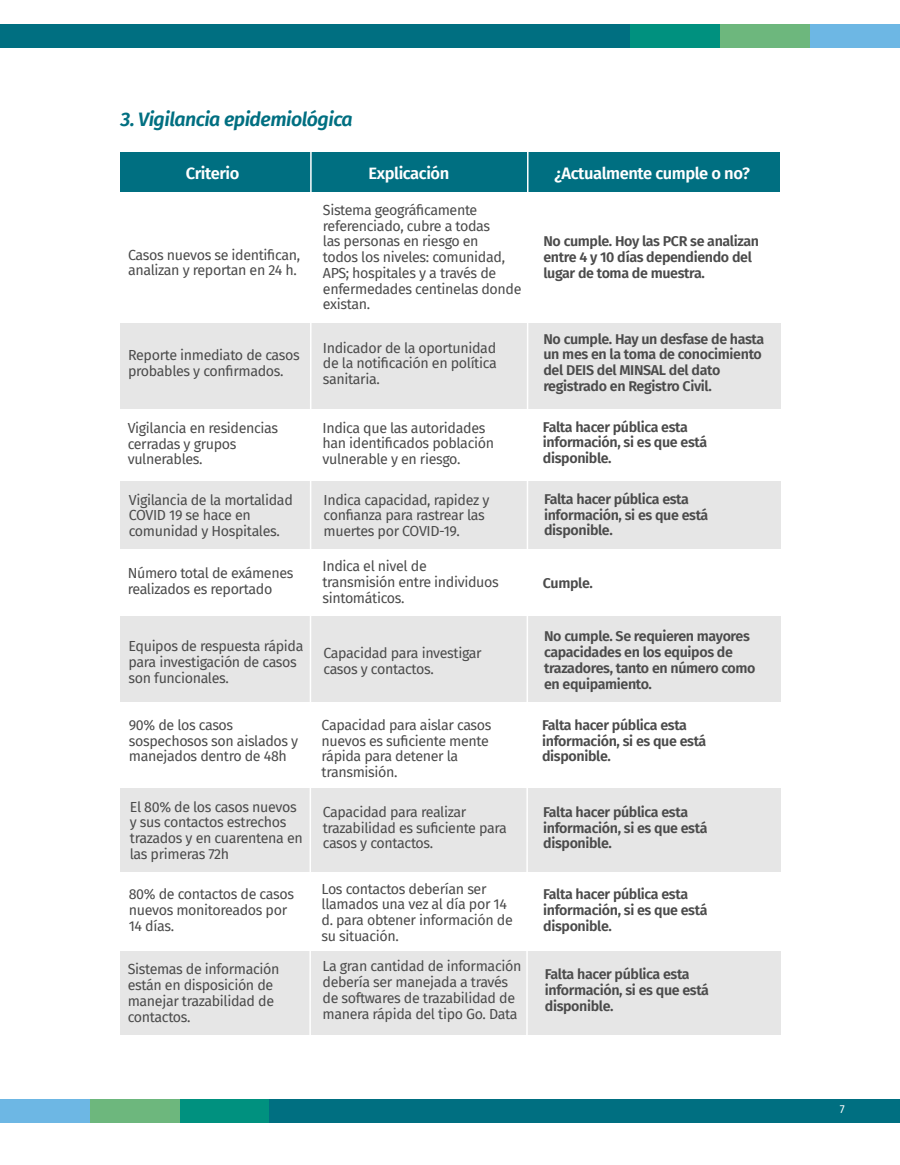
<style>
.page{position:relative;width:900px;height:1165px;background:#fff}
.page>*{position:absolute;margin:0;border:0;box-sizing:border-box;transform-origin:0 0}
.t1{font:italic 600 19.5px "Fira Sans";letter-spacing:-.025em;color:#006f81}
.t2{font:600 16.5px "Fira Sans";letter-spacing:-.025em;color:#fff}
.t3{font:14.25px/15.8px "Fira Sans";letter-spacing:-.025em;color:#4b4b4b}
.t4{font:600 14.25px/15.8px "Fira Sans";letter-spacing:-.025em;color:#4b4b4b}
.t5{font:11.25px "Fira Sans";color:#fff}
</style>
<div class="page">
<div style="left:0;top:24px;width:631px;height:24px;background:#006f81"></div>
<div style="left:631px;top:24px;width:89px;height:24px;background:#00917f"></div>
<div style="left:720px;top:24px;width:90px;height:24px;background:#6db77d"></div>
<div style="left:810px;top:24px;width:90px;height:24px;background:#6db7e4"></div>
<div style="left:0;top:1099px;width:90px;height:23px;background:#6db7e4"></div>
<div style="left:90px;top:1099px;width:90px;height:23px;background:#6db77d"></div>
<div style="left:180px;top:1099px;width:89px;height:23px;background:#00917f"></div>
<div style="left:269px;top:1099px;width:631px;height:23px;background:#006f81"></div>
<div style="left:121px;top:616px;width:660px;height:86px;background:#e6e6e6"></div>
<div style="left:121px;top:481px;width:660px;height:68px;background:#e6e6e6"></div>
<div style="left:120px;top:323px;width:660px;height:85px;background:#e6e6e6"></div>
<div style="left:120px;top:152px;width:660px;height:40px;background:#006f81"></div>
<div style="left:120px;top:951px;width:660px;height:83px;background:#e6e6e6"></div>
<div style="left:120px;top:788px;width:660px;height:84px;background:#e6e6e6"></div>
<svg style="left:309px;top:152px;width:3px;height:883px"></svg>
<svg style="left:525px;top:152px;width:4px;height:883px"></svg>
<h1 class="t1" style="left:121px;top:103px;width:234px">3. Vigilancia epidemiológica</h1>
<p class="t2" style="left:186px;top:160px;width:55px">Criterio</p>
<p class="t2" style="left:369px;top:160px;width:82px">Explicación</p>
<p class="t2" style="left:554px;top:160px;width:197px">¿Actualmente cumple o no?</p>
<p class="t3" style="left:128px;top:246px;width:174px">Casos nuevos se identifican, analizan y reportan en 24 h.</p>
<p class="t3" style="left:128px;top:347px;width:173px">Reporte inmediato de casos probables y confirmados.</p>
<p class="t3" style="left:128px;top:419px;width:152px">Vigilancia en residencias cerradas y grupos vulnerables.</p>
<p class="t3" style="left:129px;top:491px;width:166px">Vigilancia de la mortalidad<br>COVID 19 se hace en comunidad y Hospitales.</p>
<p class="t3" style="left:323px;top:202px;width:200px">Sistema geográficamente referenciado, cubre a todas<br>las personas en riesgo en<br>todos los niveles: comunidad,<br>APS; hospitales y a través de enfermedades centinelas donde existan.</p>
<p class="t3" style="left:323px;top:339px;width:175px;text-align:justify">Indicador de la oportunidad de la notificación en política sanitaria.</p>
<p class="t3" style="left:322px;top:419px;width:173px">Indica que las autoridades han identificados población vulnerable y en riesgo.</p>
<p class="t3" style="left:324px;top:491px;width:167px">Indica capacidad, rapidez y confianza para rastrear las muertes por COVID-19.</p>
<p class="t3" style="left:128px;top:565px;width:167px">Número total de exámenes realizados es reportado</p>
<p class="t3" style="left:322px;top:558px;width:178px">Indica el nivel de transmisión entre individuos sintomáticos.</p>
<p class="t4" style="left:543px;top:232px;width:217px">No cumple. Hoy las PCR se analizan entre 4 y 10 días dependiendo del lugar de toma de muestra.</p>
<p class="t4" style="left:543px;top:330px;width:222px">No cumple. Hay un desfase de hasta un mes en la toma de conocimiento del DEIS del MINSAL del dato registrado en Registro Civil.</p>
<p class="t4" style="left:543px;top:418px;width:166px">Falta hacer pública esta información, si es que está disponible.</p>
<p class="t4" style="left:544px;top:490px;width:166px">Falta hacer pública esta información, si es que está disponible.</p>
<p class="t4" style="left:543px;top:574px;width:51px">Cumple.</p>
<p class="t3" style="left:129px;top:638px;width:176px">Equipos de respuesta rápida para investigación de casos son funcionales.</p>
<p class="t4" style="left:544px;top:628px;width:213px">No cumple. Se requieren mayores capacidades en los equipos de trazadores, tanto en número como en equipamiento.</p>
<p class="t4" style="left:542px;top:716px;width:166px">Falta hacer pública esta información, si es que está disponible.</p>
<p class="t3" style="left:323px;top:645px;width:160px">Capacidad para investigar casos y contactos.</p>
<p class="t3" style="left:322px;top:716px;width:171px">Capacidad para aislar casos nuevos es suficiente mente rápida para detener la transmisión.</p>
<p class="t3" style="left:323px;top:804px;width:186px">Capacidad para realizar trazabilidad es suficiente para casos y contactos.</p>
<p class="t3" style="left:129px;top:716px;width:171px">90% de los casos sospechosos son aislados y manejados dentro de 48h</p>
<p class="t3" style="left:130px;top:798px;width:174px">El 80% de los casos nuevos y sus contactos estrechos trazados y en cuarentena en las primeras 72h</p>
<p class="t4" style="left:543px;top:803px;width:166px">Falta hacer pública esta información, si es que está disponible.</p>
<p class="t3" style="left:129px;top:886px;width:167px">80% de contactos de casos nuevos monitoreados por<br>14 días.</p>
<p class="t3" style="left:322px;top:880px;width:193px">Los contactos deberían ser llamados una vez al día por 14 d. para obtener información de su situación.</p>
<p class="t3" style="left:323px;top:958px;width:200px">La gran cantidad de información debería ser manejada a través de softwares de trazabilidad de manera rápida del tipo Go. Data</p>
<p class="t3" style="left:128px;top:961px;width:153px">Sistemas de información están en disposición de manejar trazabilidad de contactos.</p>
<p class="t4" style="left:543px;top:885px;width:166px">Falta hacer pública esta información, si es que está disponible.</p>
<p class="t4" style="left:545px;top:965px;width:166px">Falta hacer pública esta información, si es que está disponible.</p>
<p class="t5" style="left:840px;top:1101px;width:6px">7</p>
</div>
